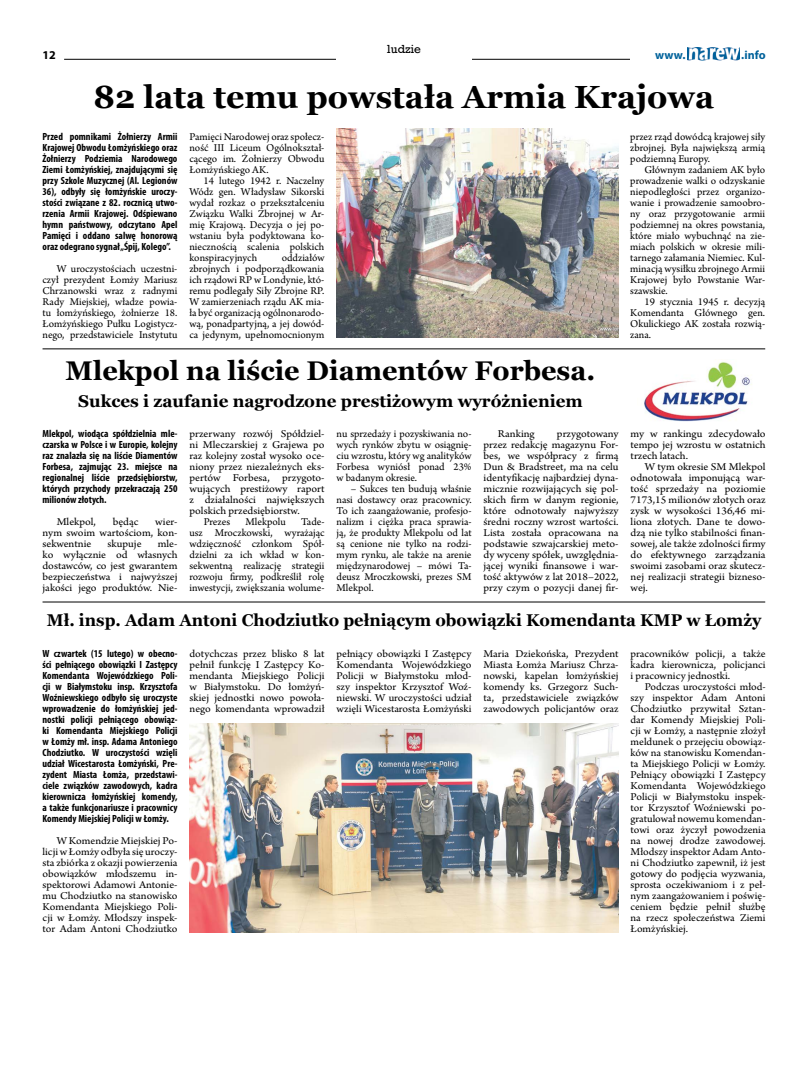
<style>
.page{position:relative;width:794px;height:1092px;background:#fff}
.page>*{position:absolute;margin:0;border:0;box-sizing:border-box;transform-origin:0 0}
.t1{font:700 32px "Georgia";color:#000}
.t2{font:700 27px "Georgia";color:#000}
.t3{font:700 17px "Georgia";color:#000}
.t4{font:700 12px "Myriad Pro";color:#00629b}
.t5{font:700 12px "Myriad Pro";color:#000}
.t6{font:11px/11px "Arno Pro";color:#000;text-align:justify}
.t7{font:11px/11px "Arno Pro";color:#000;text-align:justify;scale:1.06 1}
.t8{font:11px/11px "Arno Pro";color:#000;text-align:justify;scale:1.05 1}
.t9{font:11px/11px "Arno Pro";color:#000;text-align:justify;scale:1.04 1}
.t10{font:11px "Rockwell";color:#000}
.t11{font:700 condensed 10.4px/11px "Myriad Pro";color:#000;text-align:justify}
</style>
<div class="page">
<hr style="left:64px;top:59px;width:701px;height:1px;background:#000">
<div style="left:630px;top:51px;width:135px;height:18px;background:#fff"></div>
<img style="left:687px;top:47px;width:52px;height:13px">
<div style="left:336px;top:45px;width:136px;height:17px;background:#fff"></div>
<img style="left:189px;top:723px;width:429px;height:209px">
<img style="left:336px;top:129px;width:283px;height:209px">
<img style="left:644px;top:361px;width:108px;height:61px">
<hr style="left:43px;top:348px;width:722px;height:1px;background:#000">
<hr style="left:43px;top:601px;width:722px;height:1px;background:#000">
<p class="t10" style="left:387px;top:43px;width:35px">ludzie</p>
<p class="t5" style="left:43px;top:48px;width:15px">12</p>
<p class="t4" style="left:655px;top:47px;width:32px">www.</p>
<p class="t4" style="left:741px;top:47px;width:26px">.info</p>
<h1 class="t1" style="left:94px;top:73px;width:622px">82 lata temu powstała Armia Krajowa</h1>
<p class="t11" style="left:43px;top:130px;width:136px">Przed pomnikami Żołnierzy Armii Krajowej Obwodu Łomżyńskiego oraz Żołnierzy Podziemia Narodowego Ziemi Łomżyńskiej, znajdującymi się przy Szkole Muzycznej (Al. Legionów 36), odbyły się łomżyńskie uroczy&shy;stości związane z 82. rocznicą utwo&shy;rzenia Armii Krajowej. Odśpiewano hymn państwowy, odczytano Apel Pamięci i oddano salwę honorową oraz odegrano sygnał „Śpij, Kolego”.</p>
<p class="t6" style="left:43px;top:263px;width:136px;text-indent:14px">W uroczystościach uczestni&shy;czył prezydent Łomży Mariusz Chrzanowski wraz z radnymi Rady Miejskiej, władze powia&shy;tu łomżyńskiego, żołnierze 18.<br>Łomżyńskiego Pułku Logistycz&shy;nego, przedstawiciele Instytutu</p>
<p class="t6" style="left:189px;top:131px;width:136px">Pamięci Narodowej oraz społecz&shy;ność III Liceum Ogólnokształ&shy;cącego im. Żołnierzy Obwodu Łomżyńskiego AK.</p>
<p class="t6" style="left:189px;top:175px;width:136px;text-indent:14px">14 lutego 1942 r. Naczelny Wódz gen. Władysław Sikorski wydał rozkaz o przekształceniu Związku Walki Zbrojnej w Ar&shy;mię Krajową. Decyzja o jej po&shy;wstaniu była podyktowana ko&shy;niecznością scalenia polskich konspiracyjnych</p>
<p class="t6" style="left:189px;top:252px;width:136px;text-indent:92px">oddziałów zbrojnych i podporządkowania ich rządowi RP w Londynie, któ&shy;remu podlegały Siły Zbrojne RP.<br>W zamierzeniach rządu AK mia&shy;ła być organizacją ogólnonarodo&shy;wą, ponadpartyjną, a jej dowód&shy;ca jedynym, upełnomocnionym</p>
<h2 class="t2" style="left:65px;top:350px;width:531px">Mlekpol na liście Diamentów Forbesa.</h2>
<h3 class="t3" style="left:78px;top:388px;width:506px">Sukces i zaufanie nagrodzone prestiżowym wyróżnieniem</h3>
<p class="t6" style="left:630px;top:131px;width:136px">przez rząd dowódcą krajowej siły zbrojnej. Była największą armią podziemną Europy.</p>
<p class="t6" style="left:630px;top:164px;width:136px;text-indent:14px">Głównym zadaniem AK było prowadzenie walki o odzyskanie niepodległości przez organizo&shy;wanie i prowadzenie samoobro&shy;ny oraz przygotowanie armii podziemnej na okres powstania, które miało wybuchnąć na zie&shy;miach polskich w okresie mili&shy;tarnego załamania Niemiec. Kul&shy;minacją wysiłku zbrojnego Armii Krajowej było Powstanie War&shy;szawskie.</p>
<p class="t6" style="left:630px;top:296px;width:136px;text-indent:14px">19 stycznia 1945 r. decyzją Komendanta Głównego gen.<br>Okulickiego AK została rozwią&shy;zana.</p>
<p class="t11" style="left:43px;top:427px;width:136px">Mlekpol, wiodąca spółdzielnia mle&shy;czarska w Polsce i w Europie, kolejny raz znalazła się na liście Diamentów Forbesa, zajmując 23. miejsce na regionalnej liście przedsiębiorstw, których przychody przekraczają 250 milionów złotych.</p>
<p class="t7" style="left:57px;top:516px;width:39px">Mlekpol,</p>
<p class="t7" style="left:113px;top:516px;width:26px">będąc</p>
<p class="t7" style="left:43px;top:516px;width:129px;text-indent:113px">wier&shy;nym swoim wartościom, kon&shy;sekwentnie</p>
<p class="t7" style="left:43px;top:538px;width:129px;text-indent:115px">mle&shy;ko wyłącznie od własnych dostawców, co jest gwarantem bezpieczeństwa i najwyższej jakości jego produktów. Nie-</p>
<p class="t7" style="left:108px;top:538px;width:33px">skupuje</p>
<p class="t7" style="left:189px;top:428px;width:129px">przerwany rozwój Spółdziel-</p>
<p class="t7" style="left:189px;top:439px;width:129px">ni Mleczarskiej z Grajewa po</p>
<p class="t7" style="left:189px;top:450px;width:129px">raz kolejny został wysoko oce-</p>
<p class="t7" style="left:189px;top:461px;width:129px">niony przez niezależnych eks-</p>
<p class="t7" style="left:189px;top:472px;width:129px">pertów Forbesa, przygoto-</p>
<p class="t7" style="left:189px;top:483px;width:129px">wujących prestiżowy raport</p>
<p class="t7" style="left:189px;top:494px;width:129px">z działalności największych</p>
<p class="t7" style="left:189px;top:505px;width:105px">polskich przedsiębiorstw.</p>
<p class="t6" style="left:204px;top:516px;width:28px">Prezes</p>
<p class="t6" style="left:245px;top:516px;width:42px">Mlekpolu</p>
<p class="t6" style="left:189px;top:516px;width:136px;text-indent:112px">Tade&shy;usz Mroczkowski, wyrażając wdzięczność członkom Spół&shy;dzielni za ich wkład w kon&shy;sekwentną realizację strategii rozwoju firmy, podkreślił rolę inwestycji, zwiększania wolume-</p>
<p class="t6" style="left:336px;top:428px;width:136px">nu sprzedaży i pozyskiwania no&shy;wych rynków zbytu w osiągnię&shy;ciu wzrostu, który wg analityków Forbesa wyniósł ponad 23% w badanym okresie.</p>
<p class="t6" style="left:336px;top:483px;width:136px;text-indent:14px">– Sukces ten budują właśnie nasi dostawcy oraz pracownicy.<br>To ich zaangażowanie, profesjo&shy;nalizm i ciężka praca sprawia&shy;ją, że produkty Mlekpolu od lat są cenione nie tylko na rodzi&shy;mym rynku, ale także na arenie międzynarodowej – mówi Ta&shy;deusz Mroczkowski, prezes SM Mlekpol.</p>
<p class="t7" style="left:483px;top:428px;width:129px;text-indent:73px">przygotowany przez redakcję magazynu For&shy;bes, we współpracy z firmą Dun &amp; Bradstreet, ma na celu identyfikację najbardziej dyna&shy;micznie rozwijających się pol&shy;skich firm w danym regionie, które odnotowały najwyższy średni roczny wzrost wartości.<br>Lista została opracowana na podstawie szwajcarskiej meto&shy;dy wyceny spółek, uwzględnia&shy;jącej wyniki finansowe i war&shy;tość aktywów z lat 2018–2022, przy czym o pozycji danej fir-</p>
<p class="t7" style="left:630px;top:428px;width:129px">my w rankingu zdecydowało tempo jej wzrostu w ostatnich trzech latach.</p>
<p class="t7" style="left:498px;top:428px;width:36px">Ranking</p>
<p class="t7" style="left:630px;top:461px;width:129px;text-indent:14px">W tym okresie SM Mlekpol odnotowała imponującą war&shy;tość sprzedaży na poziomie 7173,15 milionów złotych oraz zysk w wysokości 136,46 mi&shy;liona złotych. Dane te dowo&shy;dzą nie tylko stabilności finan&shy;sowej, ale także zdolności firmy do efektywnego zarządzania swoimi zasobami oraz skutecz&shy;nej realizacji strategii bizneso&shy;wej.</p>
<h3 class="t3" style="left:47px;top:607px;width:716px">Mł. insp. Adam Antoni Chodziutko pełniącym obowiązki Komendanta KMP w Łomży</h3>
<p class="t11" style="left:43px;top:647px;width:136px">W czwartek (15 lutego) w obecno&shy;ści pełniącego obowiązki I Zastępcy Komendanta Wojewódzkiego Poli&shy;cji w Białymstoku insp. Krzysztofa Woźniewskiego odbyło się uroczyste wprowadzenie do łomżyńskiej jed&shy;nostki policji pełniącego obowiąz&shy;ki Komendanta Miejskiego Policji w Łomży mł. insp. Adama Antoniego Chodziutko. W uroczystości wzięli udział Wicestarosta Łomżyński, Pre&shy;zydent Miasta Łomża, przedstawi&shy;ciele związków zawodowych, kadra kierownicza łomżyńskiej komendy, a także funkcjonariusze i pracownicy Komendy Miejskiej Policji w Łomży.</p>
<p class="t8" style="left:43px;top:835px;width:130px;text-indent:14px">W Komendzie Miejskiej Po&shy;licji w Łomży odbyła się uroczy&shy;sta zbiórka z okazji powierzenia obowiązków młodszemu in&shy;spektorowi Adamowi Antonie&shy;mu Chodziutko na stanowisko Komendanta Miejskiego Poli&shy;cji w Łomży. Młodszy inspek&shy;tor Adam Antoni Chodziutko</p>
<p class="t8" style="left:189px;top:648px;width:130px">dotychczas przez blisko 8 lat pełnił funkcję I Zastępcy Ko&shy;mendanta Miejskiego Policji w Białymstoku. Do łomżyń&shy;skiej jednostki nowo powoła&shy;nego komendanta wprowadził</p>
<p class="t8" style="left:336px;top:648px;width:130px">pełniący obowiązki I Zastępcy Komendanta Wojewódzkiego Policji w Białymstoku młod&shy;szy inspektor Krzysztof Woź&shy;niewski. W uroczystości udział wzięli Wicestarosta Łomżyński</p>
<p class="t8" style="left:483px;top:648px;width:130px">Maria Dziekońska, Prezydent Miasta Łomża Mariusz Chrza&shy;nowski, kapelan łomżyńskiej komendy ks. Grzegorz Such&shy;ta, przedstawiciele związków zawodowych policjantów oraz</p>
<p class="t8" style="left:630px;top:648px;width:130px">pracowników policji, a także kadra kierownicza, policjanci i pracownicy jednostki.</p>
<p class="t9" style="left:630px;top:681px;width:131px;text-indent:14px">Podczas uroczystości młod&shy;szy inspektor Adam Antoni Chodziutko przywitał Sztan&shy;dar Komendy Miejskiej Poli&shy;cji w Łomży, a następnie złożył meldunek o przejęciu obowiąz&shy;ków na stanowisku Komendan&shy;ta Miejskiego Policji w Łomży.<br>Pełniący obowiązki I Zastępcy Komendanta Wojewódzkiego Policji w Białymstoku inspek&shy;tor Krzysztof Woźniewski po&shy;gratulował nowemu komendan&shy;towi oraz życzył powodzenia na nowej drodze zawodowej.<br>Młodszy inspektor Adam Anto&shy;ni Chodziutko zapewnił, iż jest gotowy do podjęcia wyzwania, sprosta oczekiwaniom i z peł&shy;nym zaangażowaniem i poświę&shy;ceniem będzie pełnił służbę na rzecz społeczeństwa Ziemi Łomżyńskiej.</p>
</div>
